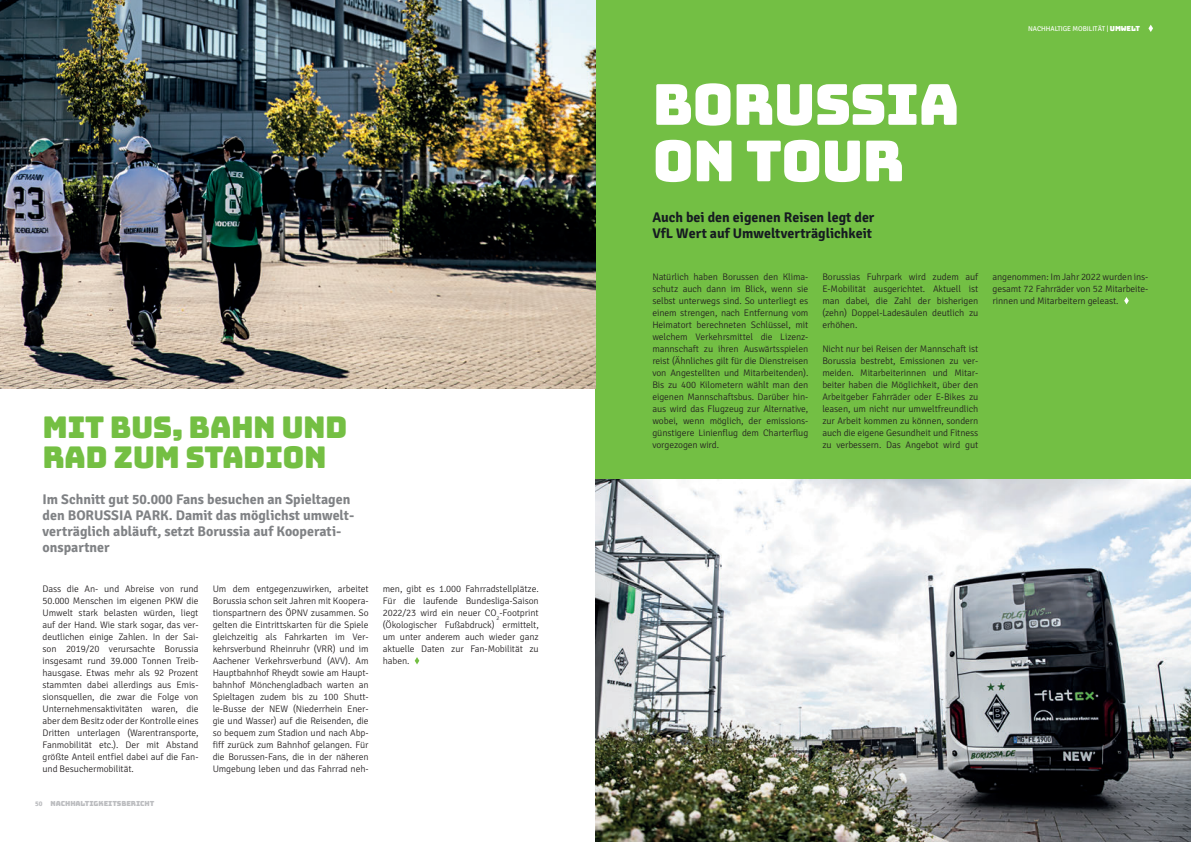
<style>
.page{position:relative;width:1191px;height:842px;background:#fff}
.page>*{position:absolute;margin:0;border:0;box-sizing:border-box;transform-origin:0 0}
.t1{font:56.5px/56.5px "Bungee";letter-spacing:-.02em;color:#fff}
.t2{font:30px/30px "Bungee";letter-spacing:-.02em;color:#74bf43}
.t3{font:700 14px/16px "Signika Negative";color:#808285}
.t4{font:700 14px/16px "Signika Negative";color:#161b21}
.t5{font:300 9.5px/12px "Signika Negative";letter-spacing:-.01em;color:#231f20;text-align:justify}
.t6{font:7px "Signika Negative";letter-spacing:-.01em;color:#fff}
.t7{font:7px "Bungee";letter-spacing:-.01em;color:#bcbdc0}
.s1{font-family:"Signika";font-weight:700}
.s2{font-family:"Bungee"}
</style>
<div class="page">
<div style="left:595px;top:0;width:596px;height:842px;background:#73bf44"></div>
<svg style="left:1148px;top:25px;width:5px;height:7px"></svg>
<img style="left:595px;top:479px;width:596px;height:363px">
<svg style="left:1124px;top:297px;width:4px;height:7px"></svg>
<img style="left:0;top:0;width:595px;height:388px">
<svg style="left:415px;top:657px;width:4px;height:7px"></svg>
<h2 class="t2" style="left:43px;top:413px;width:306px">MIT BUS, BAHN UND<br>RAD ZUM STADION</h2>
<h3 class="t3" style="left:43px;top:491px;width:313px">Im Schnitt gut 50.000 Fans besuchen an Spieltagen den BORUSSIA PARK. Damit das möglichst umwelt&shy;verträglich abläuft, setzt Borussia auf Kooperati&shy;onspartner</h3>
<p class="t5" style="left:43px;top:583px;width:157px">Dass die An- und Abreise von rund 50.000 Menschen im eigenen PKW die Umwelt stark belasten würden, liegt auf der Hand. Wie stark sogar, das ver&shy;deutlichen einige Zahlen. In der Sai&shy;son 2019/20 verursachte Borussia insgesamt rund 39.000 Tonnen Treib&shy;hausgase. Etwas mehr als 92 Prozent stammten dabei allerdings aus Emis&shy;sionsquellen, die zwar die Folge von Unternehmensaktivitäten waren, die aber dem Besitz oder der Kontrolle eines Dritten unterlagen (Warentransporte, Fanmobilität etc.). Der mit Abstand größte Anteil entfiel dabei auf die Fan&shy;und Besuchermobilität.</p>
<p class="t7" style="left:35px;top:799px;width:121px"><span class="s1">50</span> NACHHALTIGKEITSBERICHT</p>
<p class="t5" style="left:213px;top:583px;width:157px">Um dem entgegenzuwirken, arbeitet Borussia schon seit Jahren mit Koopera&shy;tionspartnern des ÖPNV zusammen. So gelten die Eintrittskarten für die Spiele gleichzeitig als Fahrkarten im Ver&shy;kehrsverbund Rheinruhr (VRR) und im Aachener Verkehrsverbund (AVV). Am Hauptbahnhof Rheydt sowie am Haupt&shy;bahnhof Mönchengladbach warten an Spieltagen zudem bis zu 100 Shutt&shy;le-Busse der NEW (Niederrhein Ener&shy;gie und Wasser) auf die Reisenden, die so bequem zum Stadion und nach Abp&shy;fiff zurück zum Bahnhof gelangen. Für die Borussen-Fans, die in der näheren Umgebung leben und das Fahrrad neh-</p>
<p class="t5" style="left:383px;top:583px;width:157px">men, gibt es 1.000 Fahrradstellplätze.<br>Für die laufende Bundesliga-Saison 2022/23 wird ein neuer CO<sub>2</sub>-Footprint (Ökologischer Fußabdruck) ermittelt, um unter anderem auch wieder ganz aktuelle Daten zur Fan-Mobilität zu haben.</p>
<p class="t6" style="left:1028px;top:25px;width:113px">NACHHALTIGE MOBILITÄT | <span class="s2">UMWELT</span></p>
<h1 class="t1" style="left:652px;top:77px;width:309px">BORUSSIA<br>ON TOUR</h1>
<h3 class="t4" style="left:652px;top:210px;width:223px">Auch bei den eigenen Reisen legt der<br>VfL Wert auf Umweltverträglichkeit</h3>
<p class="t5" style="left:822px;top:271px;width:157px">Borussias Fuhrpark wird zudem auf E-Mobilität ausgerichtet. Aktuell ist man dabei, die Zahl der bisherigen (zehn) Doppel-Ladesäulen deutlich zu erhöhen.</p>
<p class="t5" style="left:822px;top:343px;width:157px">Nicht nur bei Reisen der Mannschaft ist Borussia bestrebt, Emissionen zu ver&shy;meiden. Mitarbeiterinnen und Mitar&shy;beiter haben die Möglichkeit, über den Arbeitgeber Fahrräder oder E-Bikes zu leasen, um nicht nur umweltfreundlich zur Arbeit kommen zu können, sondern auch die eigene Gesundheit und Fitness zu verbessern. Das Angebot wird gut</p>
<p class="t5" style="left:652px;top:271px;width:157px">Natürlich haben Borussen den Klima&shy;schutz auch dann im Blick, wenn sie selbst unterwegs sind. So unterliegt es einem strengen, nach Entfernung vom Heimatort berechneten Schlüssel, mit welchem Verkehrsmittel die Lizenz&shy;mannschaft zu ihren Auswärtsspielen reist (Ähnliches gilt für die Dienstreisen von Angestellten und Mitarbeitenden).<br>Bis zu 400 Kilometern wählt man den eigenen Mannschaftsbus. Darüber hin&shy;aus wird das Flugzeug zur Alternative, wobei, wenn möglich, der emissions&shy;günstigere Linienflug dem Charterflug vorgezogen wird.</p>
<p class="t5" style="left:992px;top:271px;width:157px">angenommen: Im Jahr 2022 wurden ins&shy;gesamt 72 Fahrräder von 52 Mitarbeite&shy;rinnen und Mitarbeitern geleast.</p>
</div>
